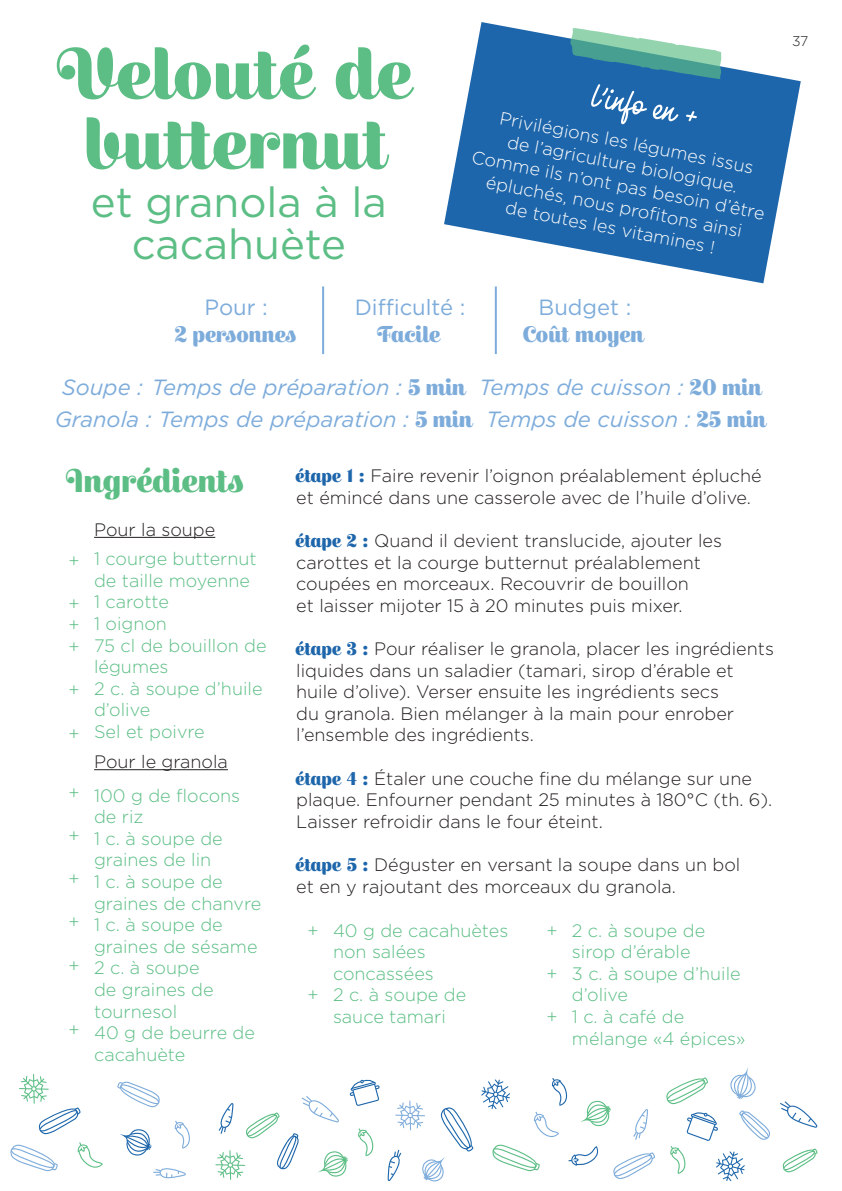
<style>
.page{position:relative;width:842px;height:1191px;background:#fff}
.page>*{position:absolute;margin:0;border:0;box-sizing:border-box;transform-origin:0 0}
.t1{font:500 70px/70px "Escafina";color:#5cbe85;text-align:center}
.t2{font:700 50px "Monolina";color:#fff}
.t3{font:42px/42px "Gotham";color:#5cbe85;text-align:center}
.t4{font:500 32px "Escafina";color:#5cbe85}
.t5{font:italic 22px/31.8px "Gotham";color:#7dacdb;text-align:center}
.t6{font:500 22px "Escafina";color:#7dacdb}
.t7{font:22px "Gotham";color:#7dacdb}
.t8{font:300 18px/21.6px "Gotham";color:#231f20}
.t9{font:300 18px/21.6px "Gotham";color:#5cbe85}
.t10{font:300 18px/21.6px "Gotham";color:#fff;text-align:center}
.t11{font:300 14px "Gotham";color:#231f20}
.s1{font-family:"Escafina";font-weight:500;font-style:normal}
.s2{font-family:"Escafina";font-weight:500;color:#1e66ab}
</style>
<div class="page">
<svg style="left:716px;top:1151px;width:29px;height:30px"></svg>
<svg style="left:174px;top:1120px;width:16px;height:28px"></svg>
<svg style="left:120px;top:1129px;width:32px;height:26px"></svg>
<svg style="left:153px;top:1168px;width:33px;height:10px"></svg>
<svg style="left:19px;top:1074px;width:62px;height:60px"></svg>
<svg style="left:117px;top:1081px;width:43px;height:27px"></svg>
<svg style="left:77px;top:1142px;width:26px;height:26px"></svg>
<svg style="left:10px;top:1144px;width:48px;height:27px"></svg>
<svg style="left:215px;top:1079px;width:165px;height:100px"></svg>
<svg style="left:670px;top:1146px;width:16px;height:27px"></svg>
<svg style="left:780px;top:1101px;width:37px;height:26px"></svg>
<svg style="left:739px;top:1110px;width:31px;height:30px"></svg>
<svg style="left:782px;top:1148px;width:36px;height:25px"></svg>
<svg style="left:666px;top:1077px;width:42px;height:27px"></svg>
<svg style="left:730px;top:1067px;width:26px;height:32px"></svg>
<svg style="left:388px;top:1078px;width:267px;height:103px"></svg>
<svg style="left:686px;top:1112px;width:32px;height:28px"></svg>
<svg style="left:444px;top:22px;width:357px;height:261px;fill:#1e66ab"></svg>
<svg style="left:570px;top:28px;width:151px;height:51px"></svg>
<hr style="left:322px;top:286px;width:2px;height:68px;background:#7dacdb">
<hr style="left:495px;top:286px;width:2px;height:68px;background:#7dacdb">
<hr style="left:94px;top:537px;width:121px;height:1px;background:#231f20">
<hr style="left:94px;top:769px;width:134px;height:1px;background:#231f20">
<h1 class="t1" style="left:62px;top:45px;width:355px">Velouté de butternut</h1>
<h3 class="t3" style="left:91px;top:180px;width:297px">et granola à la cacahuète</h3>
<h2 class="t2" style="left:598px;top:69px;width:108px;rotate:11deg">l’info en +</h2>
<p class="t10" style="left:482px;top:103px;width:300px;rotate:11deg">Privilégions les légumes issus<br>de l’agriculture biologique.<br>Comme ils n’ont pas besoin d’être épluchés, nous profi tons ainsi<br>de toutes les vitamines !</p>
<p class="t7" style="left:204px;top:293px;width:65px">Pour :</p>
<p class="t6" style="left:175px;top:320px;width:123px">2 personnes</p>
<p class="t7" style="left:355px;top:293px;width:112px">Difficulté :</p>
<p class="t6" style="left:379px;top:320px;width:64px">Facile</p>
<p class="t7" style="left:538px;top:293px;width:94px">Budget :</p>
<p class="t6" style="left:525px;top:320px;width:121px">Coût moyen</p>
<p class="t5" style="left:55px;top:371px;width:714px">Soupe : Temps de préparation : <span class="s1">5 min</span> Temps de cuisson : <span class="s1">20 min<br></span>Granola : Temps de préparation : <span class="s1">5 min</span> Temps de cuisson : <span class="s1">25 min</span></p>
<h3 class="t4" style="left:69px;top:459px;width:178px">Ingrédients</h3>
<p class="t8" style="left:296px;top:464px;width:467px"><span class="s2">étape 1 :</span> Faire revenir l’oignon préalablement épluché et émincé dans une casserole avec de l’huile d’olive.</p>
<p class="t8" style="left:296px;top:529px;width:427px"><span class="s2">étape 2 :</span> Quand il devient translucide, ajouter les carottes et la courge butternut préalablement coupées en morceaux. Recouvrir de bouillon<br>et laisser mijoter 15 à 20 minutes puis mixer.</p>
<p class="t8" style="left:296px;top:637px;width:479px"><span class="s2">étape 3 :</span> Pour réaliser le granola, placer les ingrédients liquides dans un saladier (tamari, sirop d’érable et huile d’olive). Verser ensuite les ingrédients secs<br>du granola. Bien mélanger à la main pour enrober l’ensemble des ingrédients.</p>
<p class="t8" style="left:296px;top:767px;width:478px"><span class="s2">étape 4 :</span> Étaler une couche fine du mélange sur une plaque. Enfourner pendant 25 minutes à 180°C (th. 6).<br>Laisser refroidir dans le four éteint.</p>
<p class="t8" style="left:296px;top:853px;width:446px"><span class="s2">étape 5 :</span> Déguster en versant la soupe dans un bol et en y rajoutant des morceaux du granola.</p>
<p class="t8" style="left:94px;top:518px;width:123px">Pour la soupe</p>
<p class="t9" style="left:94px;top:547px;width:174px">1 courge butternut de taille moyenne<br>1 carotte<br>1 oignon<br>75 cl de bouillon de légumes<br>2 c. à soupe d’huile d’olive<br>Sel et poivre</p>
<p class="t8" style="left:94px;top:750px;width:135px">Pour le granola</p>
<p class="t9" style="left:94px;top:784px;width:169px">100 g de flocons de riz<br>1 c. à soupe de graines de lin<br>1 c. à soupe de graines de chanvre<br>1 c. à soupe de graines de sésame<br>2 c. à soupe<br>de graines de tournesol<br>40 g de beurre de cacahuète</p>
<p class="t9" style="left:69px;top:549px;width:13px">+</p>
<p class="t9" style="left:69px;top:592px;width:13px;text-align:justify">+ + +</p>
<p class="t9" style="left:69px;top:678px;width:13px">+</p>
<p class="t9" style="left:69px;top:722px;width:13px">+</p>
<p class="t9" style="left:69px;top:781px;width:13px">+</p>
<p class="t9" style="left:69px;top:824px;width:13px">+</p>
<p class="t9" style="left:69px;top:867px;width:13px">+</p>
<p class="t9" style="left:69px;top:910px;width:13px">+</p>
<p class="t9" style="left:69px;top:954px;width:13px">+</p>
<p class="t9" style="left:333px;top:919px;width:177px">40 g de cacahuètes non salées concassées<br>2 c. à soupe de sauce tamari</p>
<p class="t9" style="left:572px;top:919px;width:175px">2 c. à soupe de sirop d’érable<br>3 c. à soupe d’huile d’olive<br>1 c. à café de mélange «4 épices»</p>
<p class="t9" style="left:308px;top:919px;width:13px">+</p>
<p class="t9" style="left:546px;top:919px;width:13px">+</p>
<p class="t9" style="left:546px;top:962px;width:13px">+</p>
<p class="t9" style="left:546px;top:1005px;width:13px">+</p>
<p class="t9" style="left:308px;top:983px;width:13px">+</p>
<p class="t9" style="left:69px;top:1018px;width:13px">+</p>
<p class="t11" style="left:792px;top:33px;width:18px">37</p>
</div>
